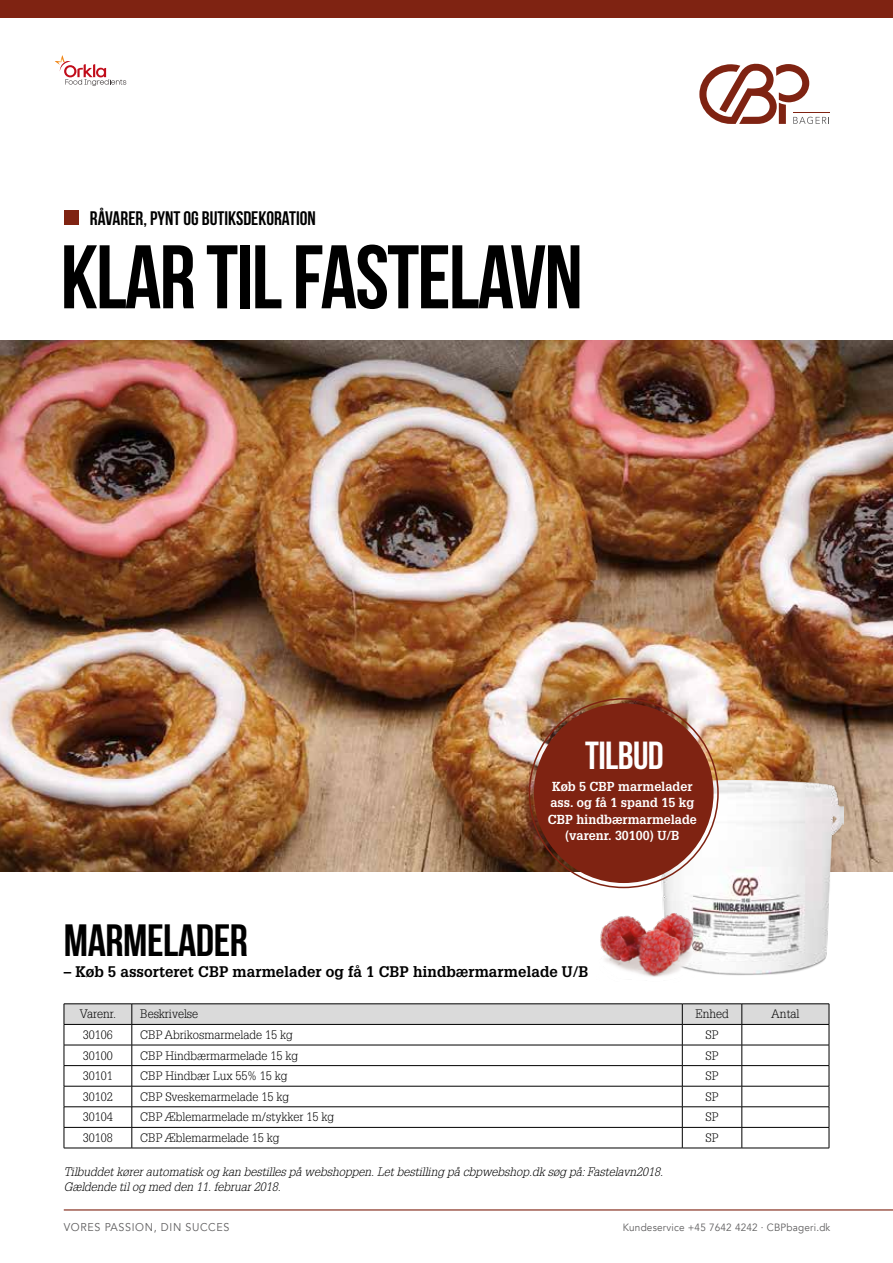
<style>
.page{position:relative;width:893px;height:1263px;background:#fff}
.page>*{position:absolute;margin:0;border:0;box-sizing:border-box;transform-origin:0 0}
.t1{font:700 90px "Bebas Neue";letter-spacing:-.02em;color:#000}
.t2{font:700 45px "Bebas Neue";letter-spacing:-.01em;color:#000}
.t3{font:700 39px "Bebas Neue";letter-spacing:-.015em;color:#fff}
.t4{font:700 19.5px "Bebas Neue";color:#000}
.t5{font:700 15px "Glypha LT Std";color:#000}
.t6{font:700 12.75px/16.5px "Glypha LT Std";color:#fff;text-align:center}
.t7{font:300 12px "Glypha LT Std";color:#000}
.t8{font:italic 300 12px/14.4px "Glypha LT Std";color:#000}
.t9{font:11.25px "Avenir";letter-spacing:.06em;color:#5e5d5e;scale:.95 1}
.t10{font:10.5px "Avenir";letter-spacing:.02em;color:#5e5d5e;scale:.95 1}
</style>
<div class="page">
<img style="left:0;top:340px;width:893px;height:532px">
<div style="left:0;top:0;width:893px;height:17px;background:#7f2312"></div>
<hr style="left:64px;top:1209px;width:829px;height:1px;background:#7f2312">
<img style="left:652px;top:781px;width:192px;height:194px">
<img style="left:600px;top:913px;width:106px;height:64px">
<div style="left:64px;top:210px;width:15px;height:15px;background:#7f2312"></div>
<svg style="left:699px;top:64px;width:130px;height:60px"></svg>
<hr style="left:793px;top:113px;width:36px;height:1px;background:#7f2312">
<svg style="left:55px;top:55px;width:71px;height:31px"></svg>
<div style="left:534px;top:703px;width:179px;height:180px;background:#7f2312;border-radius:50%"></div>
<hr style="left:64px;top:1148px;width:68px;height:1px;background:#000">
<hr style="left:132px;top:1148px;width:550px;height:1px;background:#000">
<hr style="left:682px;top:1148px;width:60px;height:1px;background:#000">
<hr style="left:742px;top:1148px;width:87px;height:1px;background:#000">
<hr style="left:64px;top:1003px;width:68px;height:1px;background:#000">
<hr style="left:132px;top:1003px;width:550px;height:1px;background:#000">
<hr style="left:682px;top:1003px;width:60px;height:1px;background:#000">
<hr style="left:742px;top:1003px;width:87px;height:1px;background:#000">
<svg style="left:64px;top:1004px;width:766px;height:144px"></svg>
<h3 class="t4" style="left:90px;top:208px;width:227px">RÅVARER, PYNT OG BUTIKSDEKORATION</h3>
<h1 class="t1" style="left:61px;top:228px;width:524px">KLAR TIL FASTELAVN</h1>
<h3 class="t3" style="left:585px;top:734px;width:80px">TILBUD</h3>
<h2 class="t2" style="left:64px;top:916px;width:186px">MARMELADER</h2>
<p class="t6" style="left:548px;top:778px;width:151px">Køb 5 CBP marmelader ass. og få 1 spand 15 kg<br>CBP hindbærmarmelade (varenr. 30100) U/B</p>
<p class="t5" style="left:64px;top:962px;width:526px">– Køb 5 assorteret CBP marmelader og få 1 CBP hindbærmarmelade U/B</p>
<p class="t7" style="left:80px;top:1007px;width:38px">Varenr.</p>
<p class="t7" style="left:140px;top:1007px;width:59px">Beskrivelse</p>
<p class="t7" style="left:695px;top:1007px;width:35px">Enhed</p>
<p class="t7" style="left:771px;top:1007px;width:30px">Antal</p>
<p class="t7" style="left:83px;top:1028px;width:31px">30106</p>
<p class="t7" style="left:140px;top:1028px;width:154px">CBP Abrikosmarmelade 15 kg</p>
<p class="t7" style="left:706px;top:1028px;width:14px">SP</p>
<p class="t7" style="left:83px;top:1048px;width:31px">30100</p>
<p class="t7" style="left:140px;top:1048px;width:159px">CBP Hindbærmarmelade 15 kg</p>
<p class="t7" style="left:706px;top:1048px;width:14px">SP</p>
<p class="t7" style="left:83px;top:1069px;width:31px">30101</p>
<p class="t7" style="left:140px;top:1069px;width:149px">CBP Hindbær Lux 55% 15 kg</p>
<p class="t7" style="left:706px;top:1069px;width:14px">SP</p>
<p class="t7" style="left:83px;top:1090px;width:31px">30102</p>
<p class="t7" style="left:140px;top:1090px;width:150px">CBP Sveskemarmelade 15 kg</p>
<p class="t7" style="left:706px;top:1090px;width:14px">SP</p>
<p class="t7" style="left:83px;top:1110px;width:31px">30104</p>
<p class="t7" style="left:140px;top:1110px;width:195px">CBP Æblemarmelade m/stykker 15 kg</p>
<p class="t7" style="left:706px;top:1110px;width:14px">SP</p>
<p class="t7" style="left:83px;top:1131px;width:31px">30108</p>
<p class="t7" style="left:140px;top:1131px;width:141px">CBP Æblemarmelade 15 kg</p>
<p class="t7" style="left:706px;top:1131px;width:14px">SP</p>
<p class="t8" style="left:64px;top:1165px;width:601px">Tilbuddet kører automatisk og kan bestilles på webshoppen. Let bestilling på cbpwebshop.dk søg på: Fastelavn2018.<br>Gældende til og med den 11. februar 2018.</p>
<p class="t9" style="left:64px;top:1220px;width:176px">VORES PASSION, DIN SUCCES</p>
<p class="t10" style="left:623px;top:1221px;width:220px">Kundeservice +45 7642 4242 · CBPbageri.dk</p>
</div>
